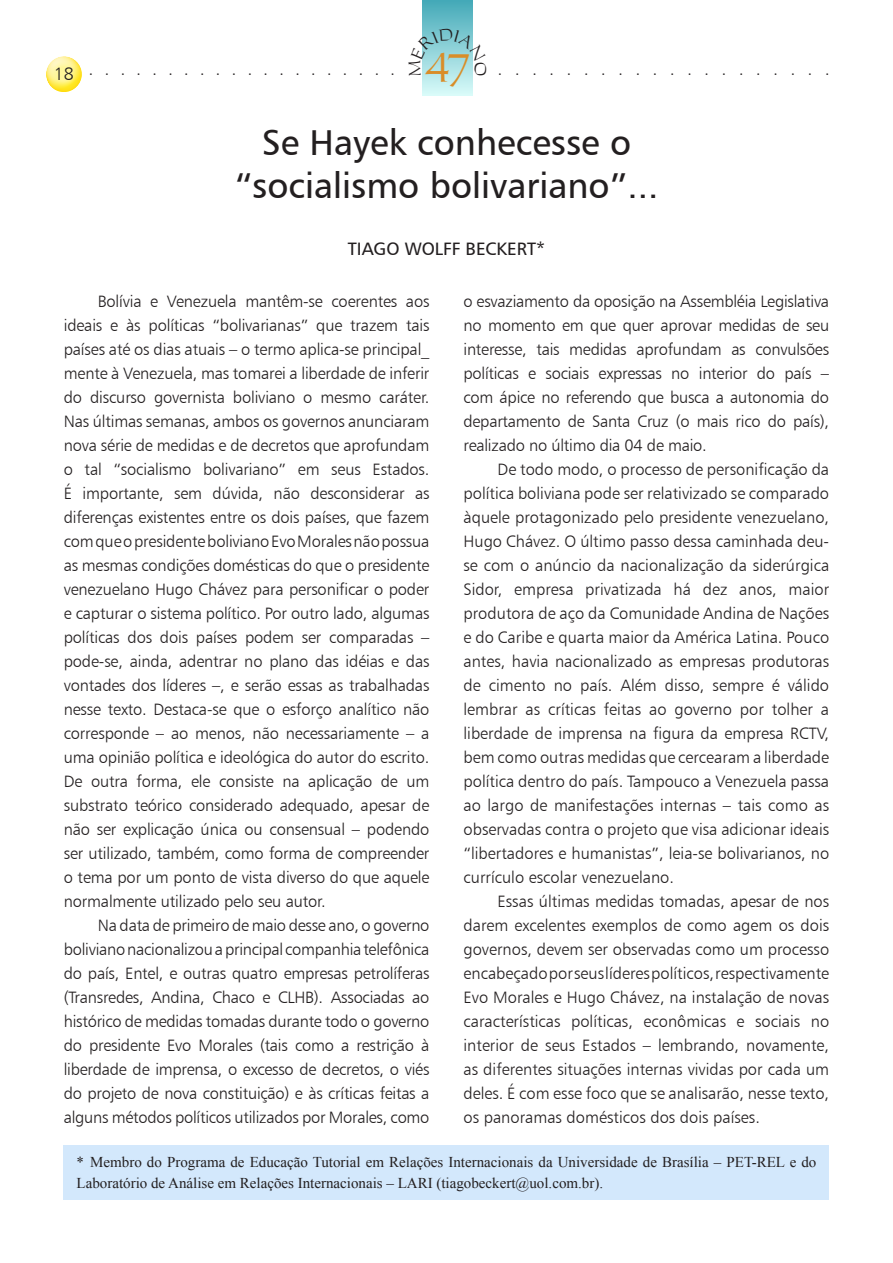
<style>
.page{position:relative;width:893px;height:1263px;background:#fff}
.page>*{position:absolute;margin:0;border:0;box-sizing:border-box;transform-origin:0 0}
.t1{font:36.9px "Carleton Normal";color:#d98d28}
._01_titulo{font:36px/43.2px "Humanist 777 BT Roman B";color:#231f20;text-align:center}
._02_autor{font:18px "Humanist 777 BT Roman B";color:#231f20}
._05_corpo_do_texto{font:16.5px/24px "Humanist 777 BT Light B";letter-spacing:-.01em;color:#231f20;text-align:justify}
._06_notas_de_rodape{font:15px/21px "Times New Roman";color:#231f20}
.t2{font:15px "Times";color:#231f20}
.s1{font-family:"Humanist 777 BT Light B";font-size:18px}
</style>
<div class="page">
<svg style="left:423px;top:0;width:50px;height:96px;background:#88ced5"></svg>
<div style="left:46px;top:56px;width:37px;height:38px;background:#fff101;opacity:.75"></div>
<div style="left:64px;top:1145px;width:765px;height:54px;background:#d3e8fc"></div>
<svg style="left:422px;top:28px;width:51px;height:48px;background:#94d5db"></svg>
<p class="t2" style="left:54px;top:62px;width:342px"><span class="s1">18</span> ....................</p>
<h1 class="t1" style="left:424px;top:46px;width:48px">47</h1>
<p class="t2" style="left:498px;top:61px;width:332px">....................</p>
<p class="_01_titulo" style="left:235px;top:120px;width:425px">Se Hayek conhecesse o “socialismo bolivariano”...</p>
<p class="_02_autor" style="left:348px;top:237px;width:139px">Tiag o Wolff Becke</p>
<p class="_02_autor" style="left:517px;top:237px;width:30px">rt*</p>
<p class="_05_corpo_do_texto" style="left:64px;top:289px;width:367px;text-indent:34px">Bolívia e Venezuela mantêm-se coerentes aos ideais e às políticas “bolivarianas” que trazem tais países até os dias atuais – o termo aplica-se principal_ mente à Venezuela, mas tomarei a liberdade de inferir do discurso governista boliviano o mesmo caráter.<br>Nas últimas semanas, ambos os governos anunciaram nova série de medidas e de decretos que aprofundam o tal “socialismo bolivariano” em seus Estados.<br>É importante, sem dúvida, não desconsiderar as diferenças existentes entre os dois países, que fazem com que o presidente boliviano Evo Morales não possua as mesmas condições domésticas do que o presidente venezuelano Hugo Chávez para personificar o poder e capturar o sistema político. Por outro lado, algumas políticas dos dois países podem ser comparadas – pode-se, ainda, adentrar no plano das idéias e das vontades dos líderes –, e serão essas as trabalhadas nesse texto. Destaca-se que o esforço analítico não corresponde – ao menos, não necessariamente – a uma opinião política e ideológica do autor do escrito.<br>De outra forma, ele consiste na aplicação de um substrato teórico considerado adequado, apesar de não ser explicação única ou consensual – podendo ser utilizado, também, como forma de compreender o tema por um ponto de vista diverso do que aquele normalmente utilizado pelo seu autor.</p>
<p class="_05_corpo_do_texto" style="left:64px;top:913px;width:367px;text-indent:34px">Na data de primeiro de maio desse ano, o governo boliviano nacionalizou a principal companhia telefônica do país, Entel, e outras quatro empresas petrolíferas (Transredes, Andina, Chaco e CLHB). Associadas ao histórico de medidas tomadas durante todo o governo do presidente Evo Morales (tais como a restrição à liberdade de imprensa, o excesso de decretos, o viés do projeto de nova constituição) e às críticas feitas a alguns métodos políticos utilizados por Morales, como</p>
<p class="_05_corpo_do_texto" style="left:463px;top:289px;width:367px">o esvaziamento da oposição na Assembléia Legislativa no momento em que quer aprovar medidas de seu interesse, tais medidas aprofundam as convulsões políticas e sociais expressas no interior do país – com ápice no referendo que busca a autonomia do departamento de Santa Cruz (o mais rico do país), realizado no último dia 04 de maio.</p>
<p class="_05_corpo_do_texto" style="left:463px;top:457px;width:367px;text-indent:34px">De todo modo, o processo de personificação da política boliviana pode ser relativizado se comparado àquele protagonizado pelo presidente venezuelano, Hugo Chávez. O último passo dessa caminhada deu&shy;se com o anúncio da nacionalização da siderúrgica Sidor, empresa privatizada há dez anos, maior produtora de aço da Comunidade Andina de Nações e do Caribe e quarta maior da América Latina. Pouco antes, havia nacionalizado as empresas produtoras de cimento no país. Além disso, sempre é válido lembrar as críticas feitas ao governo por tolher a liberdade de imprensa na figura da empresa RCTV, bem como outras medidas que cercearam a liberdade política dentro do país. Tampouco a Venezuela passa ao largo de manifestações internas – tais como as observadas contra o projeto que visa adicionar ideais “libertadores e humanistas”, leia-se bolivarianos, no currículo escolar venezuelano.</p>
<p class="_05_corpo_do_texto" style="left:463px;top:889px;width:367px;text-indent:34px">Essas últimas medidas tomadas, apesar de nos darem excelentes exemplos de como agem os dois governos, devem ser observadas como um processo encabeçado por seus líderes políticos, respectivamente Evo Morales e Hugo Chávez, na instalação de novas características políticas, econômicas e sociais no interior de seus Estados – lembrando, novamente, as diferentes situações internas vividas por cada um deles. É com esse foco que se analisarão, nesse texto, os panoramas domésticos dos dois países.</p>
<p class="_06_notas_de_rodape" style="left:77px;top:1151px;width:741px">* Membro do Programa de Educação Tutorial em Relações Internacionais da Universidade de Brasília – PET-REL e do<br>Laboratório de Análise em Relações Internacionais – LARI (tiagobeckert@uol.com.br).</p>
</div>
